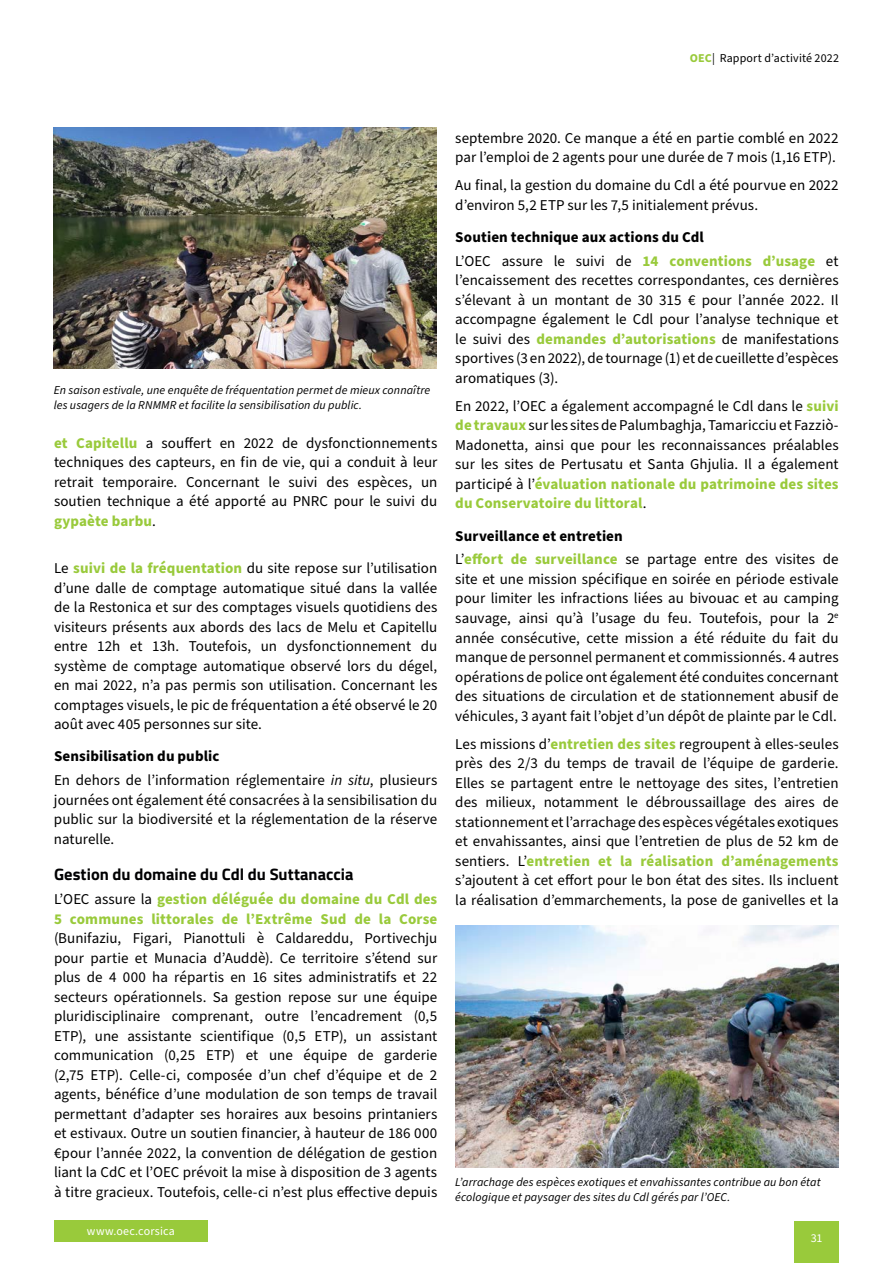
<style>
.page{position:relative;width:893px;height:1263px;background:#fff}
.page>*{position:absolute;margin:0;border:0;box-sizing:border-box;transform-origin:0 0}
._8_Source_Sans_Pro{font:700 16.5px "Titillium Web";color:#000002}
._8_Source_Sans_Pro-2{font:15px/19.5px "Source Sans Pro";color:#010101;text-align:justify}
._8_Source_Sans_Pro-3{font:700 15px "Source Sans Pro";letter-spacing:.005em;color:#010101}
._8_10_Source_Sans_Pro{font:italic 12px/15px "Source Sans Pro";letter-spacing:.01em;color:#010101}
.t1{font:12px "Source Sans Pro";letter-spacing:.015em;color:#010101}
.t2{font:12px "Source Sans Pro";letter-spacing:.015em;color:#fff}
.s1{font-weight:700;color:#99ca3b}
.s2{font-style:italic}
</style>
<div class="page">
<div style="left:54px;top:1220px;width:154px;height:22px;background:#99ca3b"></div>
<div style="left:794px;top:1221px;width:45px;height:42px;background:#99ca3b"></div>
<img style="left:53px;top:128px;width:383px;height:241px">
<img style="left:456px;top:926px;width:383px;height:241px">
<p class="t1" style="left:690px;top:50px;width:151px"><span class="s1">OEC</span>| Rapport d’activité 2022</p>
<p class="_8_10_Source_Sans_Pro" style="left:54px;top:383px;width:378px">En saison estivale, une enquête de fréquentation permet de mieux connaître les usagers de la RNMMR et facilite la sensibilisation du public.</p>
<p class="_8_Source_Sans_Pro-2" style="left:54px;top:433px;width:385px"><span class="s1">et Capitellu</span> a souffert en 2022 de dysfonctionnements techniques des capteurs, en fin de vie, qui a conduit à leur retrait temporaire. Concernant le suivi des espèces, un soutien technique a été apporté au PNRC pour le suivi du <span class="s1">gypaète barbu</span>.</p>
<p class="_8_Source_Sans_Pro-2" style="left:54px;top:559px;width:385px">Le <span class="s1">suivi de la fréquentation</span> du site repose sur l’utilisation d’une dalle de comptage automatique situé dans la vallée de la Restonica et sur des comptages visuels quotidiens des visiteurs présents aux abords des lacs de Melu et Capitellu entre 12h et 13h. Toutefois, un dysfonctionnement du système de comptage automatique observé lors du dégel, en mai 2022, n’a pas permis son utilisation. Concernant les comptages visuels, le pic de fréquentation a été observé le 20 août avec 405 personnes sur site.</p>
<p class="_8_Source_Sans_Pro-3" style="left:54px;top:746px;width:167px">Sensibilisation du public</p>
<p class="_8_Source_Sans_Pro-2" style="left:54px;top:771px;width:385px">En dehors de l’information réglementaire <span class="s2">in situ</span>, plusieurs journées ont également été consacrées à la sensibilisation du public sur la biodiversité et la réglementation de la réserve naturelle.</p>
<p class="_8_Source_Sans_Pro" style="left:54px;top:862px;width:301px">Gestion du domaine du Cdl du Suttanaccia</p>
<p class="_8_Source_Sans_Pro-2" style="left:54px;top:890px;width:385px">L’OEC assure la <span class="s1">gestion déléguée du domaine du Cdl des 5 communes littorales de l’Extrême Sud de la Corse </span>(Bunifaziu, Figari, Pianottuli è Caldareddu, Portivechju pour partie et Munacia d’Auddè). Ce territoire s’étend sur plus de 4 000 ha répartis en 16 sites administratifs et 22 secteurs opérationnels. Sa gestion repose sur une équipe pluridisciplinaire comprenant, outre l’encadrement (0,5<br>ETP), une assistante scientifique (0,5 ETP), un assistant communication (0,25 ETP) et une équipe de garderie (2,75 ETP). Celle-ci, composée d’un chef d’équipe et de 2 agents, bénéfice d’une modulation de son temps de travail permettant d’adapter ses horaires aux besoins printaniers et estivaux. Outre un soutien financier, à hauteur de 186 000 €pour l’année 2022, la convention de délégation de gestion liant la CdC et l’OEC prévoit la mise à disposition de 3 agents à titre gracieux. Toutefois, celle-ci n’est plus effective depuis</p>
<p class="t2" style="left:87px;top:1223px;width:89px">www.oec.corsica</p>
<p class="_8_Source_Sans_Pro-2" style="left:455px;top:129px;width:385px">septembre 2020. Ce manque a été en partie comblé en 2022 par l’emploi de 2 agents pour une durée de 7 mois (1,16 ETP).</p>
<p class="_8_Source_Sans_Pro-2" style="left:455px;top:176px;width:385px">Au final, la gestion du domaine du Cdl a été pourvue en 2022 d’environ 5,2 ETP sur les 7,5 initialement prévus.</p>
<p class="_8_Source_Sans_Pro-3" style="left:455px;top:227px;width:250px">Soutien technique aux actions du Cdl</p>
<p class="_8_Source_Sans_Pro-2" style="left:455px;top:252px;width:385px">L’OEC assure le suivi de <span class="s1">14 conventions d’usage</span> et l’encaissement des recettes correspondantes, ces dernières s’élevant à un montant de 30 315 € pour l’année 2022. Il accompagne également le Cdl pour l’analyse technique et le suivi des <span class="s1">demandes d’autorisations</span> de manifestations sportives (3 en 2022), de tournage (1) et de cueillette d’espèces aromatiques (3).</p>
<p class="_8_Source_Sans_Pro-2" style="left:455px;top:397px;width:385px">En 2022, l’OEC a également accompagné le Cdl dans le <span class="s1">suivi de travaux</span> sur les sites de Palumbaghja, Tamaricciu et Fazziò-Madonetta, ainsi que pour les reconnaissances préalables sur les sites de Pertusatu et Santa Ghjulia. Il a également participé à l’<span class="s1">évaluation nationale du patrimoine des sites du Conservatoire du littoral</span>.</p>
<p class="_8_Source_Sans_Pro-3" style="left:455px;top:525px;width:169px">Surveillance et entretien</p>
<p class="_8_Source_Sans_Pro-2" style="left:455px;top:550px;width:385px">L’<span class="s1">effort de surveillance</span> se partage entre des visites de site et une mission spécifique en soirée en période estivale pour limiter les infractions liées au bivouac et au camping sauvage, ainsi qu’à l’usage du feu. Toutefois, pour la 2<sup>e </sup>année consécutive, cette mission a été réduite du fait du manque de personnel permanent et commissionnés. 4 autres opérations de police ont également été conduites concernant des situations de circulation et de stationnement abusif de véhicules, 3 ayant fait l’objet d’un dépôt de plainte par le Cdl.</p>
<p class="_8_Source_Sans_Pro-2" style="left:455px;top:734px;width:385px">Les missions d’<span class="s1">entretien des sites</span> regroupent à elles-seules près des 2/3 du temps de travail de l’équipe de garderie.<br>Elles se partagent entre le nettoyage des sites, l’entretien des milieux, notamment le débroussaillage des aires de stationnement et l’arrachage des espèces végétales exotiques et envahissantes, ainsi que l’entretien de plus de 52 km de sentiers. L’<span class="s1">entretien et la réalisation d’aménagements </span>s’ajoutent à cet effort pour le bon état des sites. Ils incluent la réalisation d’emmarchements, la pose de ganivelles et la</p>
<p class="_8_10_Source_Sans_Pro" style="left:455px;top:1175px;width:367px">L’arrachage des espèces exotiques et envahissantes contribue au bon état écologique et paysager des sites du Cdl gérés par l’OEC.</p>
<p class="t2" style="left:811px;top:1230px;width:13px">31</p>
</div>
